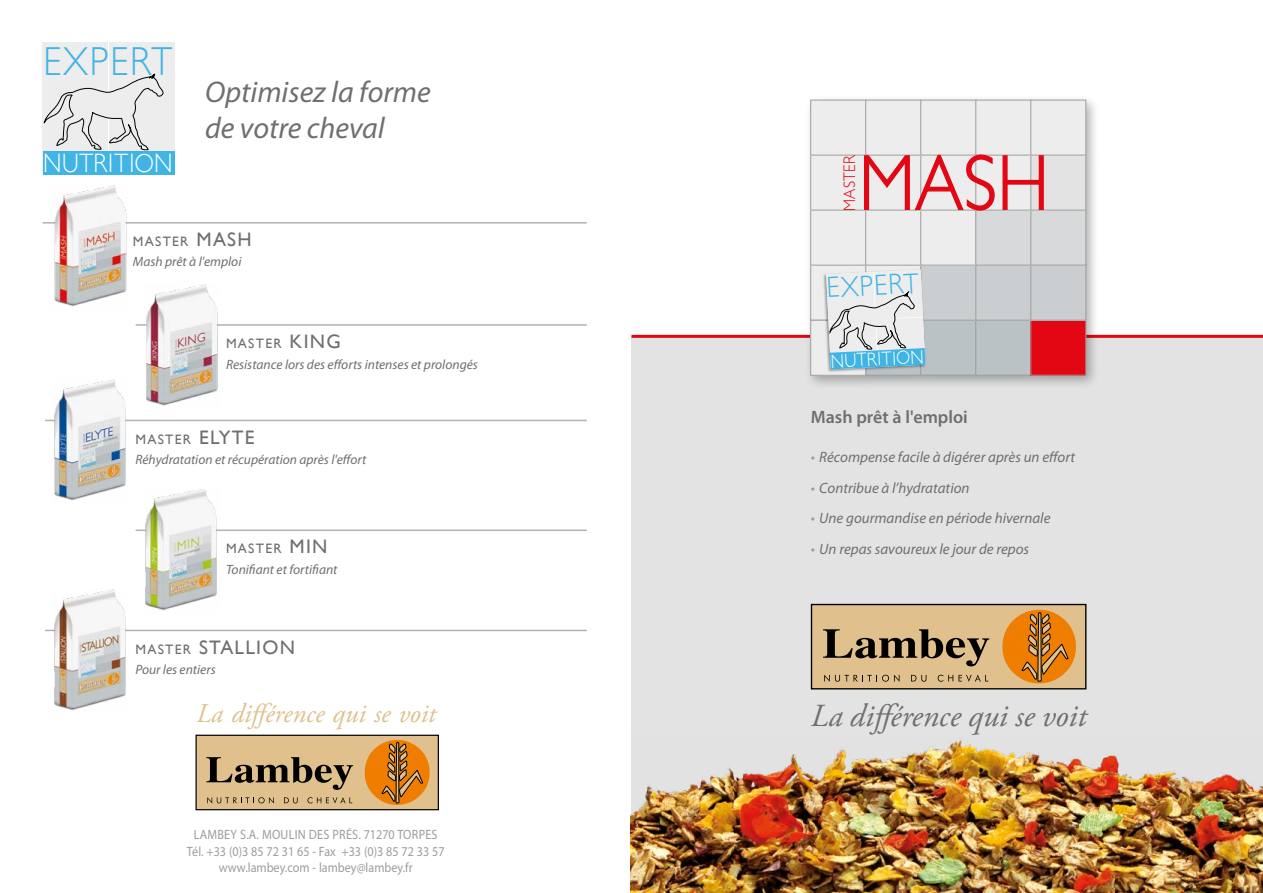
<style>
.page{position:relative;width:1263px;height:893px;background:#fff}
.page>*{position:absolute;margin:0;border:0;box-sizing:border-box;transform-origin:0 0}
.t1{font:300 78.45px "Gill Sans";color:#e30613;scale:.91 1}
.t2{font:300 40.5px "Gill Sans";letter-spacing:.05em;color:#3fb4e5;scale:.9 1}
.t3{font:italic 32.1px "Adobe Garamond Pro";color:#706f6f}
.t4{font:italic 30px/36px "Myriad Pro";color:#706f6f}
.t5{font:300 29.1px "Gill Sans";color:#3fb4e5;scale:.9 1}
.t6{font:italic 27px "Adobe Garamond Pro";color:#e0c18d}
.t7{font:300 26.55px "Gill Sans";letter-spacing:.02em;color:#fff;scale:.9 1}
.t8{font:19.5px "Gill Sans";letter-spacing:.065em;color:#706f6f}
.t9{font:300 19.2px "Gill Sans";color:#fff;scale:.9 1}
.t10{font:600 18px "Myriad Pro";color:#706f6f}
.t11{font:300 16.8px "Gill Sans";letter-spacing:.02em;color:#e30613;scale:.91 1}
.t12{font:italic 15px "Myriad Pro";color:#706f6f}
.t13{font:13.65px "Gill Sans";letter-spacing:.095em;color:#706f6f}
.t14{font:italic 13.5px "Myriad Pro";color:#706f6f}
.t15{font:13.5px/16.2px "Myriad Pro";color:#9d9d9c;text-align:center;scale:.9 1}
.s1{font-size:19.5px}
.s2{color:#9d9d9c}
</style>
<div class="page">
<div style="left:631px;top:336px;width:632px;height:557px;background:#e3e3e3"></div>
<hr style="left:631px;top:335px;width:632px;height:3px;background:#e30613">
<div style="left:196px;top:735px;width:242px;height:75px;background:#e0c18d"></div>
<div style="left:195px;top:735px;width:244px;height:75px;border:1px solid #000"></div>
<svg style="left:363px;top:740px;width:69px;height:70px"></svg>
<svg style="left:207px;top:797px;width:67px;height:6px"></svg>
<svg style="left:284px;top:797px;width:14px;height:6px"></svg>
<svg style="left:307px;top:797px;width:45px;height:6px"></svg>
<svg style="left:206px;top:757px;width:147px;height:33px"></svg>
<div style="left:43px;top:43px;width:65px;height:65px;background:#ededed"></div>
<div style="left:109px;top:43px;width:65px;height:65px;background:#ededed"></div>
<div style="left:43px;top:109px;width:65px;height:65px;background:#3fb4e5"></div>
<div style="left:109px;top:109px;width:65px;height:65px;background:#ededed"></div>
<svg style="left:44px;top:73px;width:119px;height:78px"></svg>
<div style="left:43px;top:152px;width:131px;height:23px;background:#3fb4e5"></div>
<hr style="left:43px;top:222px;width:544px;height:2px;background:#b3b2b2">
<img style="left:52px;top:186px;width:76px;height:121px">
<hr style="left:136px;top:324px;width:451px;height:2px;background:#b3b2b2">
<img style="left:142px;top:285px;width:78px;height:121px">
<hr style="left:45px;top:420px;width:542px;height:1px;background:#b3b2b2">
<img style="left:51px;top:380px;width:78px;height:121px">
<hr style="left:136px;top:530px;width:451px;height:1px;background:#b3b2b2">
<img style="left:142px;top:489px;width:78px;height:121px">
<hr style="left:45px;top:630px;width:542px;height:1px;background:#b3b2b2">
<img style="left:51px;top:590px;width:78px;height:121px">
<div style="left:805px;top:94px;width:295px;height:296px;background:#000;opacity:.3"></div>
<div style="left:921px;top:320px;width:55px;height:55px;background:#bbc2c6"></div>
<div style="left:921px;top:320px;width:55px;height:55px;border:1px solid #94999c"></div>
<div style="left:976px;top:320px;width:55px;height:55px;background:#bbc2c6"></div>
<div style="left:976px;top:320px;width:55px;height:55px;border:1px solid #94999c"></div>
<div style="left:1031px;top:320px;width:55px;height:55px;background:#e30613"></div>
<div style="left:1031px;top:320px;width:55px;height:55px;border:1px solid #9d9d9c"></div>
<div style="left:811px;top:265px;width:55px;height:55px;background:#ededed"></div>
<div style="left:811px;top:265px;width:55px;height:55px;border:1px solid #9d9d9c"></div>
<div style="left:811px;top:320px;width:55px;height:55px;background:#ededed"></div>
<div style="left:866px;top:265px;width:55px;height:55px;border:1px solid #9d9d9c"></div>
<div style="left:921px;top:265px;width:55px;height:55px;background:#caced0"></div>
<div style="left:921px;top:265px;width:55px;height:55px;border:1px solid #9d9d9c"></div>
<div style="left:976px;top:265px;width:55px;height:55px;background:#caced0"></div>
<div style="left:976px;top:265px;width:55px;height:55px;border:1px solid #9d9d9c"></div>
<div style="left:1031px;top:265px;width:55px;height:55px;background:#caced0"></div>
<div style="left:1031px;top:265px;width:55px;height:55px;border:1px solid #9d9d9c"></div>
<div style="left:811px;top:210px;width:55px;height:55px;background:#ededed"></div>
<div style="left:811px;top:210px;width:55px;height:55px;border:1px solid #9d9d9c"></div>
<div style="left:866px;top:210px;width:55px;height:55px;background:#ededed"></div>
<div style="left:866px;top:210px;width:55px;height:55px;border:1px solid #9d9d9c"></div>
<div style="left:921px;top:210px;width:55px;height:55px;background:#ededed"></div>
<div style="left:921px;top:210px;width:55px;height:55px;border:1px solid #9d9d9c"></div>
<div style="left:976px;top:210px;width:55px;height:55px;background:#d7d9da"></div>
<div style="left:976px;top:210px;width:55px;height:55px;border:1px solid #9d9d9c"></div>
<div style="left:1031px;top:210px;width:55px;height:55px;background:#d7d9da"></div>
<div style="left:1031px;top:210px;width:55px;height:55px;border:1px solid #9d9d9c"></div>
<div style="left:811px;top:155px;width:55px;height:55px;background:#ededed"></div>
<div style="left:811px;top:155px;width:55px;height:55px;border:1px solid #9d9d9c"></div>
<div style="left:976px;top:155px;width:55px;height:55px;background:#ededed"></div>
<div style="left:1031px;top:155px;width:55px;height:55px;background:#e3e3e3"></div>
<div style="left:1031px;top:155px;width:55px;height:55px;border:1px solid #9d9d9c"></div>
<div style="left:811px;top:100px;width:55px;height:55px;background:#ededed"></div>
<div style="left:811px;top:100px;width:55px;height:55px;border:1px solid #9d9d9c"></div>
<div style="left:866px;top:100px;width:55px;height:55px;background:#ededed"></div>
<div style="left:866px;top:100px;width:55px;height:55px;border:1px solid #9d9d9c"></div>
<div style="left:921px;top:100px;width:55px;height:55px;background:#ededed"></div>
<div style="left:921px;top:100px;width:55px;height:55px;border:1px solid #9d9d9c"></div>
<div style="left:976px;top:100px;width:55px;height:55px;background:#ededed"></div>
<div style="left:976px;top:100px;width:55px;height:55px;border:1px solid #9d9d9c"></div>
<div style="left:1031px;top:100px;width:55px;height:55px;background:#ededed"></div>
<div style="left:1031px;top:100px;width:55px;height:55px;border:1px solid #9d9d9c"></div>
<img style="left:822px;top:267px;width:105px;height:107px">
<svg style="left:826px;top:270px;width:99px;height:99px"></svg>
<svg style="left:863px;top:154px;width:132px;height:57px;background:#e7c7c9"></svg>
<svg style="left:1002px;top:155px;width:42px;height:56px"></svg>
<div style="left:811px;top:604px;width:275px;height:85px;background:#e0c18d"></div>
<div style="left:811px;top:604px;width:275px;height:85px;border:1px solid #000"></div>
<svg style="left:1000px;top:609px;width:78px;height:81px"></svg>
<svg style="left:824px;top:675px;width:75px;height:7px"></svg>
<svg style="left:911px;top:675px;width:15px;height:7px"></svg>
<svg style="left:938px;top:675px;width:50px;height:7px"></svg>
<svg style="left:823px;top:629px;width:166px;height:37px"></svg>
<img style="left:631px;top:740px;width:632px;height:153px">
<h2 class="t2" style="left:43px;top:29px;width:145px">EXPERT</h2>
<h3 class="t7" style="left:43px;top:143px;width:145px">NUTRITION</h3>
<h3 class="t4" style="left:205px;top:73px;width:227px">Optimisez la forme de votre cheval</h3>
<p class="t13" style="left:133px;top:233px;width:78px">MASTER <span class="s1">MAS</span></p>
<h3 class="t8" style="left:237px;top:228px;width:16px">H</h3>
<p class="t14" style="left:133px;top:254px;width:110px">Mash prêt à l'emploi</p>
<p class="t13" style="left:226px;top:335px;width:116px">MASTER <span class="s1">KING</span></p>
<p class="t14" style="left:226px;top:356px;width:253px">Resistance lors des efforts intenses et prolongés</p>
<p class="t13" style="left:135px;top:431px;width:109px">MASTER <span class="s1">ELYTE</span></p>
<p class="t14" style="left:135px;top:451px;width:232px">Réhydratation et récupération après l'effort</p>
<p class="t13" style="left:226px;top:541px;width:103px">MASTER <span class="s1">MIN</span></p>
<p class="t14" style="left:226px;top:561px;width:113px">Tonifiant et fortifiant</p>
<p class="t13" style="left:135px;top:641px;width:76px">MASTER <span class="s1">STA</span></p>
<h3 class="t8" style="left:235px;top:635px;width:62px">LLION</h3>
<p class="t14" style="left:135px;top:661px;width:82px">Pour les entiers</p>
<h3 class="t6" style="left:197px;top:698px;width:241px">La différence qui se voit</h3>
<p class="t15" style="left:187px;top:826px;width:288px">LAMBEY S.A. MOULIN DES PRÉS. 71270 TORPES<br>Tél. +33 (0)3 85 72 31 65 - Fax +33 (0)3 85 72 33 57 www.lambey.com - lambey@lambey.fr</p>
<p class="t11" style="left:836px;top:211px;width:63px;rotate:-90deg">MASTER</p>
<h1 class="t1" style="left:859px;top:122px;width:210px">MASH</h1>
<h3 class="t5" style="left:825px;top:265px;width:104px;rotate:-3deg">EXPERT</h3>
<h3 class="t9" style="left:830px;top:346px;width:105px;rotate:-3deg">NUTRITION</h3>
<h3 class="t10" style="left:811px;top:405px;width:159px">Mash prêt à l'emploi</h3>
<p class="t12" style="left:811px;top:448px;width:266px"><span class="s2">•</span> Récompense facile à digérer après un effort</p>
<p class="t12" style="left:811px;top:478px;width:160px"><span class="s2">•</span> Contribue à l’hydratation</p>
<p class="t12" style="left:811px;top:509px;width:241px"><span class="s2">•</span> Une gourmandise en période hivernale</p>
<p class="t12" style="left:811px;top:540px;width:220px"><span class="s2">•</span> Un repas savoureux le jour de repos</p>
<h3 class="t3" style="left:811px;top:696px;width:277px">La différence qui se voit</h3>
</div>
